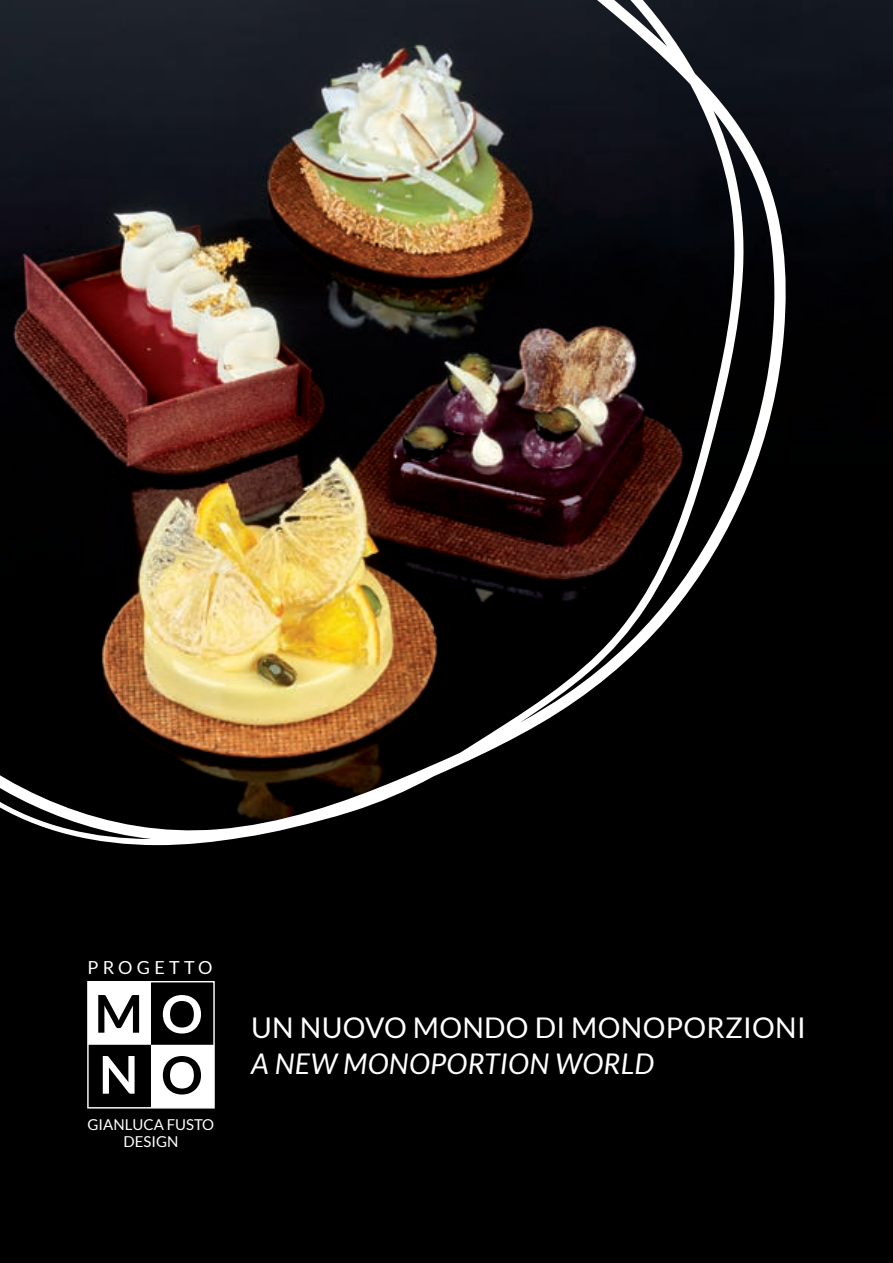
<style>
.page{position:relative;width:893px;height:1263px;background:#fff}
.page>*{position:absolute;margin:0;border:0;box-sizing:border-box;transform-origin:0 0}
.t1{font:28.5px "Lato";letter-spacing:.01em;color:#fff}
.t2{font:italic 28.5px "Lato";letter-spacing:.01em;color:#fff}
.t3{font:18px "Lato";letter-spacing:.24em;color:#fff}
.t4{font:15px "Lato";color:#fff}
</style>
<div class="page">
<div style="left:0;top:710px;width:893px;height:553px;background:#000"></div>
<img style="left:149px;top:0;width:744px;height:846px">
<img style="left:0;top:0;width:789px;height:845px">
<div style="left:87px;top:981px;width:128px;height:127px;border:1px solid #fff"></div>
<svg style="left:88px;top:982px;width:126px;height:126px"></svg>
<p class="t3" style="left:87px;top:957px;width:127px">PROGETTO</p>
<p class="t4" style="left:88px;top:1116px;width:128px">GIANLUCA FUSTO</p>
<p class="t4" style="left:123px;top:1133px;width:56px">DESIGN</p>
<p class="t1" style="left:251px;top:1012px;width:556px">UN NUOVO MONDO DI MONOPORZIONI</p>
<p class="t2" style="left:251px;top:1048px;width:405px">A NEW MONOPORTION WORLD</p>
</div>
